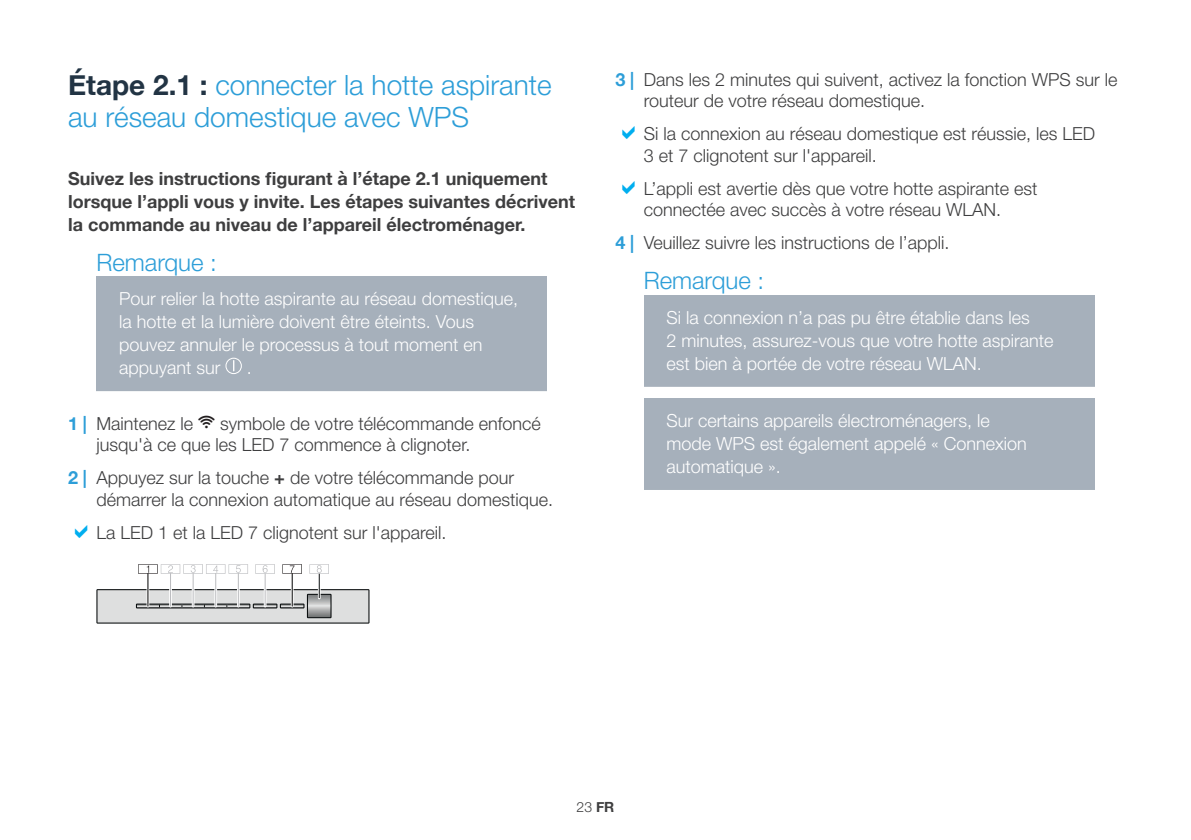
<style>
.page{position:relative;width:1191px;height:840px;background:#fff}
.page>*{position:absolute;margin:0;border:0;box-sizing:border-box;transform-origin:0 0}
.t1{font:300 28px/32px "Helvetica Neue";color:#2d9ed8}
.t2{font:300 24px "Helvetica Neue";color:#2d9ed8}
.t3{font:300 18px/21.6px "Helvetica Neue";color:#3e3e3f}
.t4{font:300 18px/23px "Helvetica Neue";color:#fff}
.t5{font:700 18px/23px "Helvetica Neue";color:#3e3e3f}
.t6{font:300 14px "Helvetica Neue";color:#3e3e3f}
.s1{font-weight:700;color:#223444}
.s2{font-weight:700;color:#2d9ed8}
.s3{font-weight:700}
</style>
<div class="page">
<div style="left:96px;top:276px;width:451px;height:120px;background:#a6b0bb"></div>
<div style="left:45px;top:391px;width:547px;height:10px;background:#fff"></div>
<svg style="left:225px;top:357px;width:17px;height:17px"></svg>
<svg style="left:96px;top:589px;width:273px;height:34px;background:#c4c5c5"></svg>
<hr style="left:147px;top:573px;width:2px;height:32px;background:#fff">
<hr style="left:148px;top:573px;width:1px;height:32px;background:#000001">
<hr style="left:169px;top:573px;width:3px;height:32px;background:#fff">
<hr style="left:170px;top:573px;width:1px;height:32px;background:#babbbe">
<hr style="left:192px;top:573px;width:2px;height:32px;background:#fff">
<hr style="left:193px;top:573px;width:1px;height:32px;background:#babbbe">
<hr style="left:214px;top:573px;width:3px;height:32px;background:#fff">
<hr style="left:215px;top:573px;width:1px;height:32px;background:#babbbe">
<hr style="left:237px;top:573px;width:3px;height:32px;background:#fff">
<hr style="left:238px;top:573px;width:1px;height:32px;background:#babbbe">
<hr style="left:264px;top:573px;width:2px;height:32px;background:#fff">
<hr style="left:265px;top:573px;width:1px;height:32px;background:#babbbe">
<hr style="left:291px;top:573px;width:2px;height:32px;background:#fff">
<hr style="left:292px;top:573px;width:1px;height:32px;background:#000001">
<hr style="left:318px;top:573px;width:3px;height:24px;background:#fff">
<svg style="left:138px;top:564px;width:110px;height:9px"></svg>
<svg style="left:255px;top:564px;width:20px;height:9px"></svg>
<svg style="left:282px;top:564px;width:20px;height:9px"></svg>
<svg style="left:309px;top:564px;width:20px;height:9px"></svg>
<div style="left:643px;top:295px;width:451px;height:97px;background:#a6b0bb"></div>
<div style="left:592px;top:386px;width:548px;height:10px;background:#fff"></div>
<div style="left:643px;top:398px;width:451px;height:97px;background:#a6b0bb"></div>
<div style="left:592px;top:489px;width:548px;height:10px;background:#fff"></div>
<h1 class="t1" style="left:68px;top:67px;width:485px"><span class="s1">Étape 2.1 :</span> connecter la hotte aspirante au réseau domestique avec WPS</h1>
<p class="t5" style="left:68px;top:167px;width:509px">Suivez les instructions figurant à l’étape 2.1 uniquement lorsque l’appli vous y invite. Les étapes suivantes décrivent la commande au niveau de l’appareil électroménager.</p>
<h2 class="t2" style="left:96px;top:242px;width:122px">Remarque :</h2>
<p class="t4" style="left:119px;top:285px;width:400px">Pour relier la hotte aspirante au réseau domestique, la hotte et la lumière doivent être éteints. Vous pouvez annuler le processus à tout moment en appuyant sur</p>
<p class="t4" style="left:247px;top:354px;width:7px">.</p>
<p class="t3" style="left:96px;top:411px;width:446px;text-indent:-28px"><span class="s2">1 |</span> Maintenez le <sup>D</sup> symbole de votre télécommande enfoncé jusqu'à ce que les LED 7 commence à clignoter.</p>
<p class="t3" style="left:96px;top:465px;width:458px;text-indent:-28px"><span class="s2">2 |</span> Appuyez sur la touche <span class="s3">+</span> de votre télécommande pour démarrer la connexion automatique au réseau domestique.</p>
<p class="t3" style="left:96px;top:520px;width:352px">La LED 1 et la LED 7 clignotent sur l'appareil.</p>
<p class="t3" style="left:643px;top:67px;width:475px;text-indent:-28px"><span class="s2">3 |</span> Dans les 2 minutes qui suivent, activez la fonction WPS sur le routeur de votre réseau domestique.</p>
<p class="t3" style="left:643px;top:121px;width:453px">Si la connexion au réseau domestique est réussie, les LED<br>3 et 7 clignotent sur l'appareil.</p>
<p class="t3" style="left:643px;top:176px;width:395px">L’appli est avertie dès que votre hotte aspirante est connectée avec succès à votre réseau WLAN.</p>
<p class="t3" style="left:615px;top:231px;width:336px"><span class="s2">4 |</span> Veuillez suivre les instructions de l’appli.</p>
<h2 class="t2" style="left:643px;top:261px;width:122px">Remarque :</h2>
<p class="t4" style="left:666px;top:304px;width:389px">Si la connexion n’a pas pu être établie dans les<br>2 minutes, assurez-vous que votre hotte aspirante est bien à portée de votre réseau WLAN.</p>
<p class="t4" style="left:666px;top:407px;width:362px">Sur certains appareils électroménagers, le mode WPS est également appelé « Connexion automatique ».</p>
<p class="t6" style="left:576px;top:794px;width:39px">23 <span class="s3">FR</span></p>
</div>
